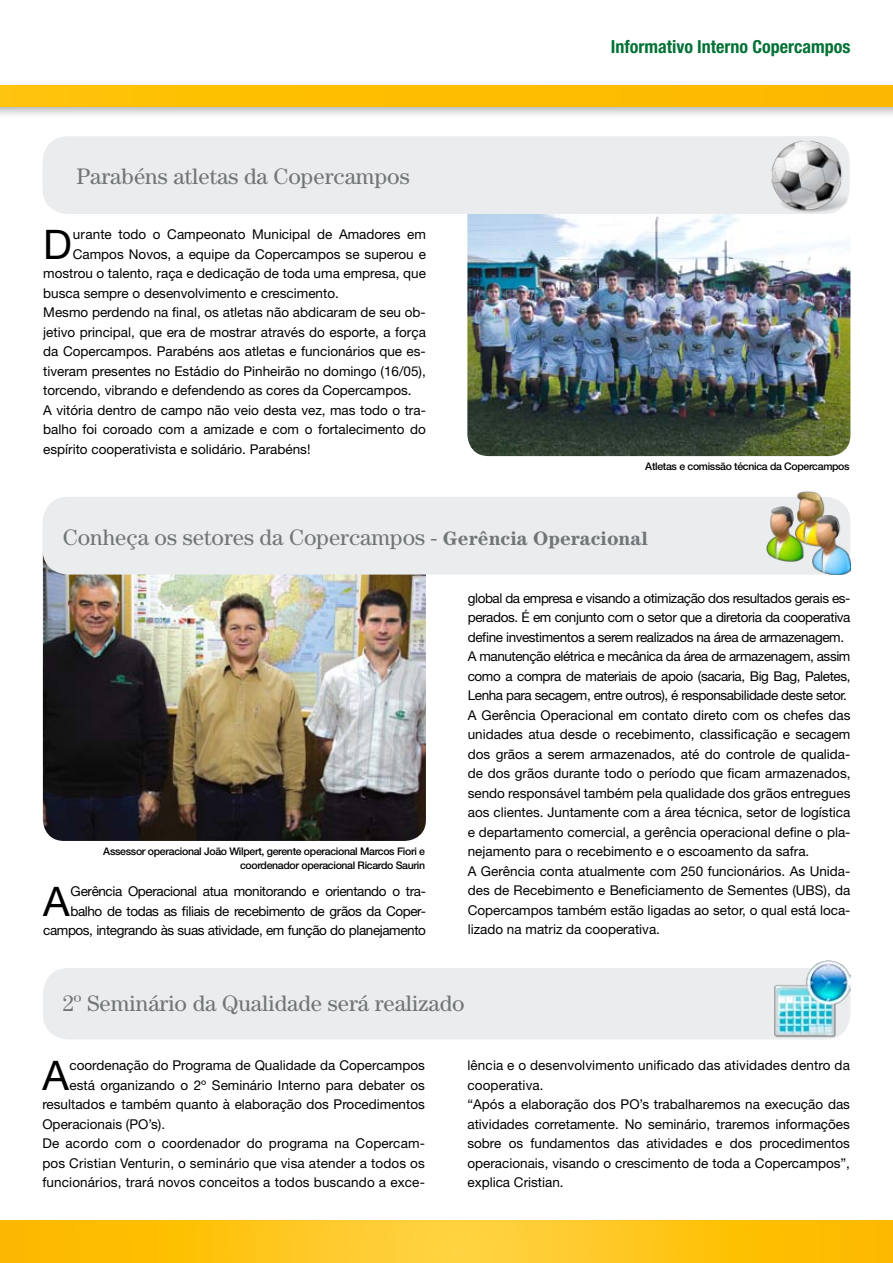
<style>
.page{position:relative;width:893px;height:1263px;background:#fff}
.page>*{position:absolute;margin:0;border:0;box-sizing:border-box;transform-origin:0 0}
.t1{font:40.8px "Helvetica Neue";color:#000}
.t2{font:22.5px "Century";color:#707578}
.t3{font:700 condensed 18px "Helvetica Neue";color:#007135}
.t4{font:13.5px/19.5px "Helvetica Neue";color:#000}
.t5{font:13.5px/19.5px "Helvetica Neue";letter-spacing:-.03em;color:#000;text-align:right}
.t6{font:500 10.5px/13.5px "Helvetica Neue";letter-spacing:-.03em;color:#000;text-align:right}
.s1{font-weight:700;font-size:19.5px}
</style>
<div class="page">
<img style="left:43px;top:555px;width:383px;height:286px">
<div style="left:43px;top:497px;width:807px;height:78px;background:#eaecee;border-radius:26px"></div>
<div style="left:43px;top:968px;width:807px;height:71px;background:#eaecee;border-radius:26px"></div>
<svg style="left:0;top:1220px;width:893px;height:43px;background:#fec417"></svg>
<div style="left:0;top:80px;width:893px;height:39px;background:#000;opacity:.3"></div>
<div style="left:0;top:85px;width:893px;height:21px;background:#febe00"></div>
<img style="left:467px;top:214px;width:383px;height:242px">
<img style="left:766px;top:491px;width:84px;height:83px">
<div style="left:43px;top:136px;width:807px;height:78px;background:#eaecee;border-radius:26px"></div>
<img style="left:774px;top:960px;width:76px;height:79px">
<img style="left:763px;top:136px;width:87px;height:85px">
<h2 class="t2" style="left:77px;top:163px;width:335px">Parabéns atletas da Copercampos</h2>
<h1 class="t1" style="left:43px;top:220px;width:30px">D</h1>
<p class="t4" style="left:73px;top:224px;width:355px">urante todo o Campeonato Municipal de Amadores em</p>
<p class="t4" style="left:73px;top:244px;width:355px">Campos Novos, a equipe da Copercampos se superou e</p>
<p class="t4" style="left:43px;top:263px;width:384px">mostrou o talento, raça e dedicação de toda uma empresa, que</p>
<p class="t4" style="left:43px;top:283px;width:297px">busca sempre o desenvolvimento e crescimento.</p>
<p class="t4" style="left:43px;top:302px;width:384px">Mesmo perdendo na final, os atletas não abdicaram de seu ob-</p>
<p class="t4" style="left:43px;top:322px;width:384px">jetivo principal, que era de mostrar através do esporte, a força</p>
<p class="t4" style="left:43px;top:341px;width:384px">da Copercampos. Parabéns aos atletas e funcionários que es-</p>
<p class="t4" style="left:43px;top:361px;width:384px">tiveram presentes no Estádio do Pinheirão no domingo (16/05),</p>
<p class="t4" style="left:43px;top:380px;width:370px">torcendo, vibrando e defendendo as cores da Copercampos.</p>
<p class="t4" style="left:43px;top:400px;width:384px">A vitória dentro de campo não veio desta vez, mas todo o tra-</p>
<p class="t4" style="left:43px;top:419px;width:384px">balho foi coroado com a amizade e com o fortalecimento do</p>
<p class="t4" style="left:43px;top:439px;width:269px">espírito cooperativista e solidário. Parabéns!</p>
<h3 class="t3" style="left:611px;top:35px;width:241px">Informativo Interno Copercampos</h3>
<p class="t6" style="left:645px;top:460px;width:206px">Atletas e comissão técnica da Copercampos</p>
<h2 class="t2" style="left:63px;top:524px;width:587px">Conheça os setores da Copercampos - <span class="s1">Gerência Operacional</span></h2>
<p class="t6" style="left:103px;top:844px;width:323px">Assessor operacional João Wilpert, gerente operacional Marcos Fiori e coordenador operacional Ricardo Saurin</p>
<p class="t5" style="left:43px;top:881px;width:384px">Gerência Operacional atua monitorando e orientando o tra&shy;balho de todas as filiais de recebimento de grãos da Coper&shy;campos, integrando às suas atividade, em função do planejamento</p>
<h1 class="t1" style="left:43px;top:877px;width:28px">A</h1>
<p class="t4" style="left:468px;top:588px;width:384px">global da empresa e visando a otimização dos resultados gerais es&shy;perados. É em conjunto com o setor que a diretoria da cooperativa define investimentos a serem realizados na área de armazenagem.<br>A manutenção elétrica e mecânica da área de armazenagem, assim como a compra de materiais de apoio (sacaria, Big Bag, Paletes, Lenha para secagem, entre outros), é responsabilidade deste setor.<br>A Gerência Operacional em contato direto com os chefes das unidades atua desde o recebimento, classificação e secagem dos grãos a serem armazenados, até do controle de qualida&shy;de dos grãos durante todo o período que ficam armazenados, sendo responsável também pela qualidade dos grãos entregues aos clientes. Juntamente com a área técnica, setor de logística e departamento comercial, a gerência operacional define o pla&shy;nejamento para o recebimento e o escoamento da safra.<br>A Gerência conta atualmente com 250 funcionários. As Unida&shy;des de Recebimento e Beneficiamento de Sementes (UBS), da Copercampos também estão ligadas ao setor, o qual está loca&shy;lizado na matriz da cooperativa.</p>
<h2 class="t2" style="left:63px;top:990px;width:403px">2º Seminário da Qualidade será realizado</h2>
<h1 class="t1" style="left:42px;top:1051px;width:28px">A</h1>
<p class="t4" style="left:70px;top:1055px;width:357px">coordenação do Programa de Qualidade da Copercampos</p>
<p class="t4" style="left:70px;top:1075px;width:357px">está organizando o 2º Seminário Interno para debater os</p>
<p class="t4" style="left:42px;top:1094px;width:384px">resultados e também quanto à elaboração dos Procedimentos</p>
<p class="t4" style="left:42px;top:1114px;width:124px">Operacionais (PO’s).</p>
<p class="t4" style="left:42px;top:1133px;width:384px">De acordo com o coordenador do programa na Copercam-</p>
<p class="t4" style="left:42px;top:1153px;width:384px">pos Cristian Venturin, o seminário que visa atender a todos os</p>
<p class="t4" style="left:42px;top:1172px;width:384px">funcionários, trará novos conceitos a todos buscando a exce-</p>
<p class="t4" style="left:467px;top:1055px;width:384px">lência e o desenvolvimento unificado das atividades dentro da cooperativa.<br>“Após a elaboração dos PO’s trabalharemos na execução das atividades corretamente. No seminário, traremos informações sobre os fundamentos das atividades e dos procedimentos operacionais, visando o crescimento de toda a Copercampos”, explica Cristian.</p>
</div>
